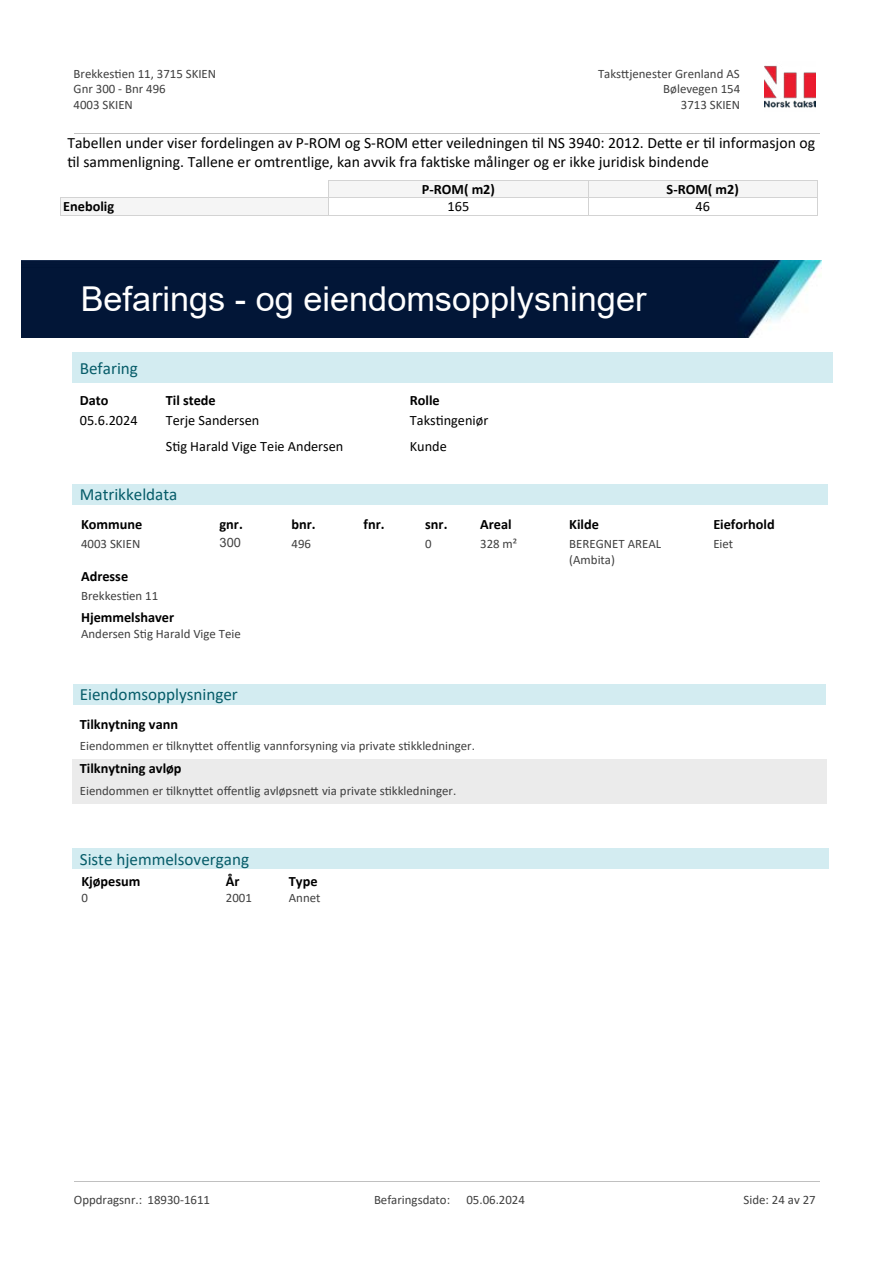
<style>
.page{position:relative;width:893px;height:1263px;background:#fff}
.page>*{position:absolute;margin:0;border:0;box-sizing:border-box;transform-origin:0 0}
.t1{font:34.35px "Arial";color:#fff}
.t2{font:17.1px "Calibri";color:#065c69}
.t3{font:15.75px/19.2px "Calibri";color:#000}
.t4{font:700 14.25px "Calibri";color:#000}
.t5{font:14.25px "Calibri";color:#000}
.t6{font:12.9px/15.8px "Calibri";color:#404040}
.t7{font:12.9px "Arial";color:#404040}
</style>
<div class="page">
<div style="left:73px;top:352px;width:760px;height:31px;background:#d3ecf1"></div>
<div style="left:73px;top:484px;width:755px;height:21px;background:#d3ecf1"></div>
<div style="left:73px;top:759px;width:754px;height:45px;background:#ebebeb"></div>
<div style="left:73px;top:684px;width:753px;height:21px;background:#d3ecf1"></div>
<div style="left:73px;top:848px;width:756px;height:21px;background:#d3ecf1"></div>
<img style="left:21px;top:261px;width:801px;height:77px">
<div style="left:329px;top:180px;width:259px;height:18px;background:#f5f5f5"></div>
<hr style="left:329px;top:180px;width:259px;height:1px;background:#d3d3d3">
<div style="left:588px;top:180px;width:229px;height:18px;background:#f5f5f5"></div>
<hr style="left:588px;top:180px;width:229px;height:1px;background:#d3d3d3">
<div style="left:60px;top:198px;width:269px;height:17px;background:#f5f5f5"></div>
<svg style="left:60px;top:199px;width:1px;height:16px"></svg>
<hr style="left:60px;top:198px;width:269px;height:1px;background:#d3d3d3">
<hr style="left:60px;top:215px;width:269px;height:1px;background:#d3d3d3">
<hr style="left:329px;top:198px;width:259px;height:1px;background:#d3d3d3">
<hr style="left:329px;top:215px;width:259px;height:1px;background:#d3d3d3">
<svg style="left:588px;top:181px;width:1px;height:34px"></svg>
<svg style="left:817px;top:180px;width:1px;height:35px"></svg>
<hr style="left:588px;top:198px;width:229px;height:1px;background:#d3d3d3">
<hr style="left:588px;top:215px;width:229px;height:1px;background:#d3d3d3">
<img style="left:765px;top:65px;width:50px;height:43px">
<hr style="left:74px;top:133px;width:745px;height:1px;background:#c0c0c0">
<hr style="left:74px;top:1181px;width:745px;height:1px;background:#c0c0c0">
<p class="t6" style="left:74px;top:65px;width:144px">Brekkes琀椀en 11, 3715 SKIEN<br>Gnr 300 - Bnr 496<br>4003 SKIEN</p>
<p class="t6" style="left:598px;top:65px;width:143px">Taks琀琀jenester Grenland AS</p>
<p class="t6" style="left:663px;top:81px;width:78px">Bølevegen 154</p>
<p class="t6" style="left:681px;top:96px;width:61px">3713 SKIEN</p>
<p class="t3" style="left:67px;top:133px;width:749px">Tabellen under viser fordelingen av P-ROM og S-ROM e琀琀er veiledningen 琀椀l NS 3940: 2012. De琀琀e er 琀椀l informasjon og琀椀l sammenligning. Tallene er omtrentlige, kan avvik fra fak琀椀ske målinger og er ikke juridisk bindende</p>
<p class="t4" style="left:422px;top:179px;width:75px">P-ROM( m2)</p>
<p class="t4" style="left:667px;top:179px;width:74px">S-ROM( m2)</p>
<p class="t4" style="left:63px;top:197px;width:52px">Enebolig</p>
<p class="t5" style="left:448px;top:197px;width:23px">165</p>
<p class="t5" style="left:695px;top:197px;width:16px">46</p>
<h1 class="t1" style="left:81px;top:275px;width:567px">Befarings - og eiendomsopplysninger</h1>
<h2 class="t2" style="left:80px;top:356px;width:60px">Befaring</h2>
<p class="t4" style="left:80px;top:390px;width:30px">Dato</p>
<p class="t4" style="left:166px;top:390px;width:51px">Til stede</p>
<p class="t4" style="left:410px;top:390px;width:31px">Rolle</p>
<p class="t5" style="left:80px;top:411px;width:59px">05.6.2024</p>
<p class="t5" style="left:166px;top:411px;width:95px">Terje Sandersen</p>
<p class="t5" style="left:410px;top:411px;width:80px">Taks琀椀ngeniør</p>
<p class="t5" style="left:166px;top:436px;width:179px">S琀椀g Harald Vige Teie Andersen</p>
<p class="t5" style="left:410px;top:436px;width:39px">Kunde</p>
<h2 class="t2" style="left:80px;top:483px;width:99px">Matrikkeldata</h2>
<p class="t4" style="left:81px;top:514px;width:63px">Kommune</p>
<p class="t6" style="left:81px;top:535px;width:61px">4003 SKIEN</p>
<p class="t4" style="left:364px;top:514px;width:23px">fnr.</p>
<p class="t4" style="left:425px;top:514px;width:24px">snr.</p>
<p class="t6" style="left:425px;top:535px;width:8px">0</p>
<p class="t4" style="left:292px;top:514px;width:26px">bnr.</p>
<p class="t6" style="left:292px;top:535px;width:21px">496</p>
<p class="t4" style="left:480px;top:514px;width:33px">Areal</p>
<p class="t6" style="left:480px;top:535px;width:39px">328 m²</p>
<p class="t4" style="left:220px;top:514px;width:25px">gnr.</p>
<p class="t7" style="left:220px;top:534px;width:23px">300</p>
<p class="t4" style="left:81px;top:566px;width:49px">Adresse</p>
<p class="t6" style="left:81px;top:587px;width:79px">Brekkes琀椀en 11</p>
<p class="t4" style="left:81px;top:607px;width:95px">Hjemmelshaver</p>
<p class="t6" style="left:81px;top:625px;width:161px">Andersen S琀椀g Harald Vige Teie</p>
<h2 class="t2" style="left:80px;top:682px;width:160px">Eiendomsopplysninger</h2>
<p class="t4" style="left:80px;top:714px;width:100px">Tilknytning vann</p>
<p class="t6" style="left:80px;top:738px;width:397px">Eiendommen er 琀椀lkny琀琀et o昀昀entlig vannforsyning via private s琀椀kkledninger.</p>
<p class="t4" style="left:80px;top:758px;width:103px">Tilknytning avløp</p>
<p class="t6" style="left:80px;top:782px;width:378px">Eiendommen er 琀椀lkny琀琀et o昀昀entlig avløpsne琀琀 via private s琀椀kkledninger.</p>
<h2 class="t2" style="left:80px;top:847px;width:171px">Siste hjemmelsovergang</h2>
<p class="t4" style="left:81px;top:871px;width:60px">Kjøpesum</p>
<p class="t6" style="left:81px;top:890px;width:8px">0</p>
<p class="t4" style="left:226px;top:871px;width:15px">År</p>
<p class="t6" style="left:226px;top:890px;width:28px">2001</p>
<p class="t4" style="left:289px;top:871px;width:30px">Type</p>
<p class="t6" style="left:289px;top:890px;width:33px">Annet</p>
<p class="t4" style="left:569px;top:514px;width:31px">Kilde</p>
<p class="t6" style="left:569px;top:535px;width:93px">BEREGNET AREAL (Ambita)</p>
<p class="t4" style="left:713px;top:514px;width:63px">Eieforhold</p>
<p class="t6" style="left:713px;top:535px;width:21px">Eiet</p>
<p class="t6" style="left:74px;top:1192px;width:138px">Oppdragsnr.: 18930-1611</p>
<p class="t6" style="left:374px;top:1192px;width:78px">Befaringsdato:</p>
<p class="t6" style="left:466px;top:1192px;width:60px">05.06.2024</p>
<p class="t6" style="left:744px;top:1192px;width:74px">Side: 24 av 27</p>
</div>
